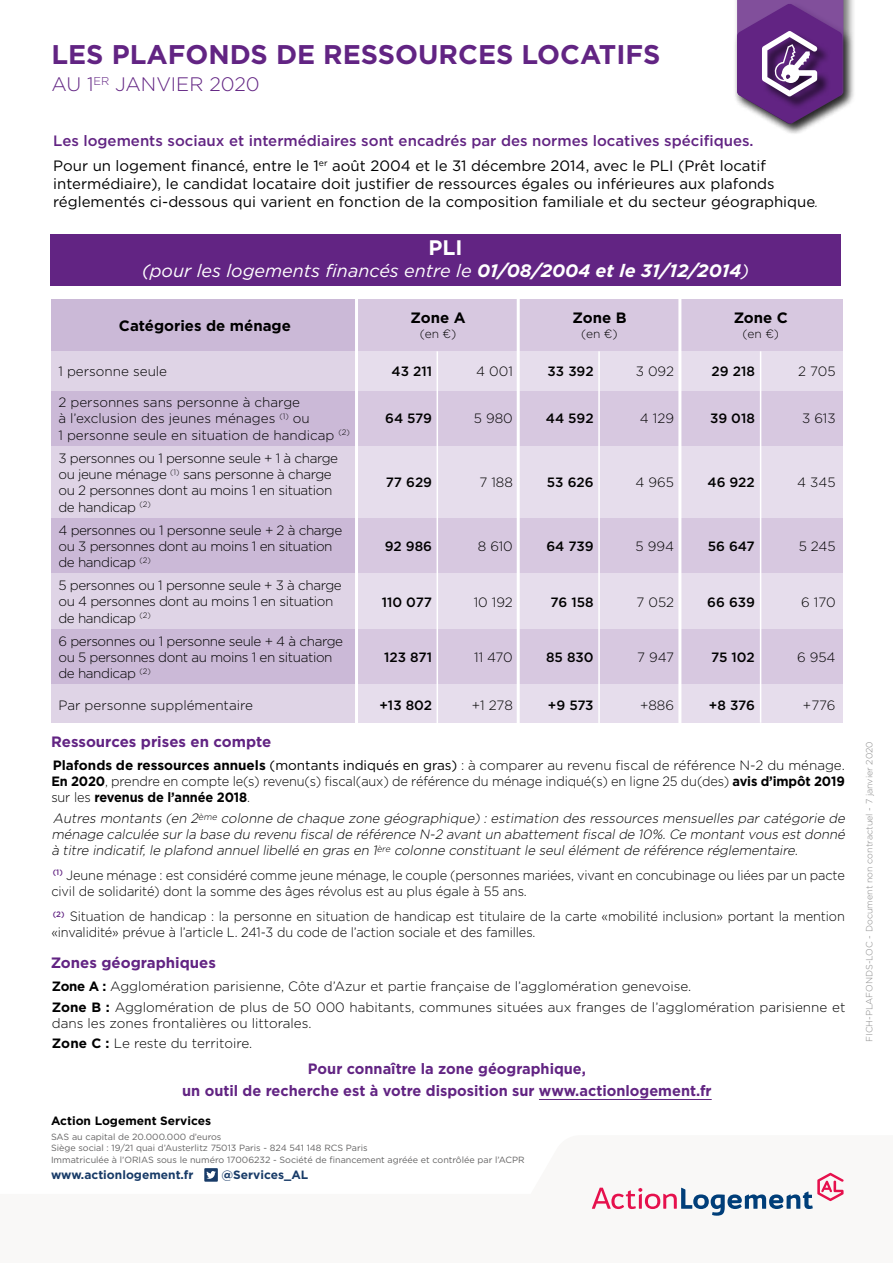
<style>
.page{position:relative;width:893px;height:1263px;background:#fff}
.page>*{position:absolute;margin:0;border:0;box-sizing:border-box;transform-origin:0 0}
.t1{font:700 27px "Gotham";color:#622483}
.t2{font:700 21px "Gotham";color:#fff}
.t3{font:300 19.5px "Gotham";color:#622483}
.t4{font:italic 18px "Gotham";color:#fff}
.t5{font:15px/18px "Gotham";color:#000}
.t6{font:500 15px/25.2px "Gotham";color:#622483}
.t7{font:700 15px/22.5px "Gotham";color:#622483;text-align:center}
.t8{font:700 15px "Gotham";color:#000}
.t9{font:300 13.5px/16.2px "Gotham";letter-spacing:-.01em;color:#000}
.t10{font:300 13.5px/16.4px "Gotham";letter-spacing:-.03em;color:#000}
.t11{font:300 13.5px/16.2px "Gotham";letter-spacing:-.01em;color:#000;scale:.95 1}
.t12{font:italic 300 13.5px/16.2px "Gotham";color:#000;text-align:justify}
.t13{font:500 13.5px "Gotham";color:#000}
.t14{font:700 12px "Gotham";color:#183b68}
.t15{font:700 12px "Gotham";color:#000}
.t16{font:300 12px "Gotham";color:#000}
.t17{font:9px/10.8px "Gotham";color:#646363}
.t18{font:300 9px "Gotham";color:#878787}
.s1{font-weight:400;color:#000}
.s2{font-weight:300;font-style:italic}
.s3{font-weight:700}
.s4{font-weight:400}
.s5{color:#622682}
</style>
<div class="page">
<div style="left:733px;top:0;width:123px;height:136px;background:#000;opacity:.7"></div>
<svg style="left:737px;top:0;width:106px;height:124px;background:#7c5193"></svg>
<svg style="left:592px;top:1173px;width:252px;height:43px"></svg>
<div style="left:204px;top:1168px;width:14px;height:14px;background:#183b68"></div>
<svg style="left:206px;top:1171px;width:10px;height:8px"></svg>
<div style="left:50px;top:234px;width:791px;height:52px;background:#622483"></div>
<hr style="left:539px;top:1099px;width:173px;height:1px;background:#622682">
<div style="left:51px;top:299px;width:792px;height:424px;background:#d7c8e0"></div>
<div style="left:51px;top:299px;width:305px;height:424px;background:#cbb9d7"></div>
<div style="left:51px;top:447px;width:792px;height:71px;background:#e6ddec"></div>
<div style="left:51px;top:351px;width:792px;height:40px;background:#e6ddec"></div>
<div style="left:51px;top:573px;width:792px;height:55px;background:#e6ddec"></div>
<div style="left:51px;top:684px;width:791px;height:39px;background:#e6ddec"></div>
<hr style="left:355px;top:299px;width:3px;height:437px;background:#fff">
<hr style="left:517px;top:299px;width:3px;height:437px;background:#fff">
<hr style="left:678px;top:299px;width:3px;height:437px;background:#fff">
<hr style="left:598px;top:351px;width:2px;height:385px;background:#fff">
<hr style="left:437px;top:351px;width:1px;height:385px;background:#fff">
<hr style="left:760px;top:351px;width:1px;height:372px;background:#fff">
<h1 class="t1" style="left:52px;top:36px;width:610px">LES PLAFONDS DE RESSOURCES LOCATIFS</h1>
<h3 class="t3" style="left:52px;top:72px;width:210px">AU 1<sup>ER</sup> JANVIER 2020</h3>
<p class="t6" style="left:53px;top:128px;width:714px">Les logements sociaux et intermédiaires sont encadrés par des normes locatives spécifiques.<br><span class="s1">Pour un logement financé, entre le 1</span><sup>er</sup> <span class="s1">août 2004 et le 31 décembre 2014, avec le PLI (Prêt locatif</span></p>
<p class="t5" style="left:53px;top:175px;width:767px">intermédiaire), le candidat locataire doit justifier de ressources égales ou inférieures aux plafonds réglementés ci-dessous qui varient en fonction de la composition familiale et du secteur géographique<span class="s2">.</span></p>
<h2 class="t2" style="left:429px;top:234px;width:36px">PLI</h2>
<h3 class="t4" style="left:142px;top:259px;width:609px">(pour les logements financés entre le <span class="s3">01/08/2004 et le 31/12/2014</span>)</h3>
<p class="t8" style="left:119px;top:316px;width:173px">Catégories de ménage</p>
<p class="t8" style="left:411px;top:308px;width:57px">Zone A</p>
<p class="t16" style="left:420px;top:327px;width:38px">(en €)</p>
<p class="t8" style="left:572px;top:308px;width:56px">Zone B</p>
<p class="t16" style="left:581px;top:327px;width:38px">(en €)</p>
<p class="t8" style="left:734px;top:308px;width:56px">Zone C</p>
<p class="t16" style="left:743px;top:327px;width:38px">(en €)</p>
<p class="t9" style="left:58px;top:363px;width:110px">1 personne seule</p>
<p class="t13" style="left:392px;top:362px;width:42px">43 211</p>
<p class="t9" style="left:476px;top:363px;width:38px">4 001</p>
<p class="t13" style="left:548px;top:362px;width:48px">33 392</p>
<p class="t9" style="left:636px;top:363px;width:40px">3 092</p>
<p class="t13" style="left:711px;top:362px;width:45px">29 218</p>
<p class="t9" style="left:798px;top:363px;width:39px">2 705</p>
<p class="t9" style="left:58px;top:394px;width:293px">2 personnes sans personne à charge<br>à l’exclusion des jeunes ménages <sup>(1)</sup> ou<br>1 personne seule en situation de handicap <sup>(2)</sup></p>
<p class="t13" style="left:385px;top:410px;width:48px">64 579</p>
<p class="t9" style="left:474px;top:410px;width:40px">5 980</p>
<p class="t13" style="left:546px;top:410px;width:49px">44 592</p>
<p class="t9" style="left:640px;top:410px;width:36px">4 129</p>
<p class="t13" style="left:710px;top:410px;width:46px">39 018</p>
<p class="t9" style="left:802px;top:410px;width:35px">3 613</p>
<p class="t10" style="left:58px;top:449px;width:281px">3 personnes ou 1 personne seule + 1 à charge ou jeune ménage <sup>(1)</sup> sans personne à charge ou 2 personnes dont au moins 1 en situation de handicap <sup>(2)</sup></p>
<p class="t10" style="left:58px;top:521px;width:285px">4 personnes ou 1 personne seule + 2 à charge ou 3 personnes dont au moins 1 en situation de handicap <sup>(2)</sup></p>
<p class="t10" style="left:58px;top:577px;width:285px">5 personnes ou 1 personne seule + 3 à charge ou 4 personnes dont au moins 1 en situation de handicap <sup>(2)</sup></p>
<p class="t10" style="left:58px;top:632px;width:286px">6 personnes ou 1 personne seule + 4 à charge ou 5 personnes dont au moins 1 en situation de handicap <sup>(2)</sup></p>
<p class="t13" style="left:386px;top:474px;width:48px">77 629</p>
<p class="t9" style="left:479px;top:474px;width:35px">7 188</p>
<p class="t13" style="left:547px;top:474px;width:48px">53 626</p>
<p class="t9" style="left:636px;top:474px;width:40px">4 965</p>
<p class="t13" style="left:707px;top:474px;width:49px">46 922</p>
<p class="t9" style="left:797px;top:474px;width:40px">4 345</p>
<p class="t13" style="left:385px;top:537px;width:49px">92 986</p>
<p class="t9" style="left:478px;top:538px;width:37px">8 610</p>
<p class="t13" style="left:546px;top:537px;width:49px">64 739</p>
<p class="t9" style="left:636px;top:538px;width:40px">5 994</p>
<p class="t13" style="left:708px;top:537px;width:49px">56 647</p>
<p class="t9" style="left:799px;top:538px;width:38px">5 245</p>
<p class="t13" style="left:382px;top:593px;width:52px">110 077</p>
<p class="t9" style="left:474px;top:593px;width:41px">10 192</p>
<p class="t13" style="left:550px;top:593px;width:45px">76 158</p>
<p class="t9" style="left:636px;top:593px;width:39px">7 052</p>
<p class="t13" style="left:707px;top:593px;width:49px">66 639</p>
<p class="t9" style="left:801px;top:593px;width:36px">6 170</p>
<p class="t13" style="left:384px;top:648px;width:50px">123 871</p>
<p class="t9" style="left:474px;top:649px;width:40px">11 470</p>
<p class="t13" style="left:546px;top:648px;width:49px">85 830</p>
<p class="t9" style="left:637px;top:649px;width:38px">7 947</p>
<p class="t13" style="left:711px;top:648px;width:45px">75 102</p>
<p class="t9" style="left:797px;top:649px;width:40px">6 954</p>
<p class="t9" style="left:58px;top:696px;width:196px">Par personne supplémentaire</p>
<p class="t13" style="left:379px;top:696px;width:54px">+13 802</p>
<p class="t9" style="left:472px;top:696px;width:42px">+1 278</p>
<p class="t13" style="left:548px;top:696px;width:47px">+9 573</p>
<p class="t9" style="left:640px;top:696px;width:36px">+886</p>
<p class="t13" style="left:709px;top:696px;width:47px">+8 376</p>
<p class="t9" style="left:803px;top:696px;width:34px">+776</p>
<p class="t7" style="left:51px;top:730px;width:222px">Ressources prises en compte</p>
<p class="t9" style="left:51px;top:756px;width:795px;text-align:justify"><span class="s3">Plafonds de ressources annuels</span> <span class="s4">(montants indiqués en gras)</span> : à comparer au revenu fiscal de référence N-2 du ménage.<br><span class="s3">En 2020</span>, prendre en compte le(s) revenu(s) fiscal(aux) de référence du ménage indiqué(s) en ligne 25 du(des) <span class="s3">avis d’impôt 2019 </span>sur les <span class="s3">revenus de l’année 2018</span>.</p>
<p class="t12" style="left:51px;top:809px;width:798px">Autres montants (en 2<sup>ème</sup> colonne de chaque zone géographique) : estimation des ressources mensuelles par catégorie de ménage calculée surla base du revenu fiscalde référence N-2 avantun abattementfiscalde 10%.Ce montantvous estdonné à titre indicatif, le plafond annuel libellé en gras en 1<sup>ère</sup> colonne constituant le seul élément de référence réglementaire.</p>
<p class="t11" style="left:51px;top:867px;width:837px"><sup>(1)</sup> Jeune ménage : est considéré comme jeune ménage, le couple (personnes mariées, vivant en concubinage ou liées par un pacte civil de solidarité) dont la somme des âges révolus est au plus égale à 55 ans.</p>
<p class="t11" style="left:51px;top:908px;width:837px"><sup>(2)</sup> Situation de handicap : la personne en situation de handicap est titulaire de la carte «mobilité inclusion» portant la mention «invalidité» prévue à l’article L. 241-3 du code de l’action sociale et des familles.</p>
<p class="t7" style="left:51px;top:951px;width:167px">Zones géographiques</p>
<p class="t9" style="left:52px;top:976px;width:795px;line-height:20.4px"><span class="s3">Zone A :</span> Agglomération parisienne, Côte d’Azur et partie française de l’agglomération genevoise.<br><span class="s3">Zone B :</span> Agglomération de plus de 50 000 habitants, communes situées aux franges de l’agglomération parisienne et</p>
<p class="t9" style="left:52px;top:1012px;width:261px;line-height:20.4px">dans les zones frontalières ou littorales.<br><span class="s3">Zone C :</span> Le reste du territoire.</p>
<p class="t7" style="left:182px;top:1057px;width:531px">Pour connaître la zone géographique,<br>un outil de recherche est à votre disposition sur <span class="s5">www.actionlogement.fr</span></p>
<p class="t15" style="left:51px;top:1113px;width:162px">Action Logement Services</p>
<p class="t17" style="left:51px;top:1131px;width:318px">SAS au capital de 20.000.000 d’euros<br>Siège social : 19/21 quai d’Austerlitz 75013 Paris - 824 541 148 RCS Paris</p>
<p class="t17" style="left:51px;top:1154px;width:475px">Immatriculée à l’ORIAS sous le numéro 17006232 - Société de financement agréée et contrôlée par l’ACPR</p>
<p class="t14" style="left:51px;top:1167px;width:144px">www.actionlogement.fr</p>
<p class="t14" style="left:221px;top:1167px;width:88px">@Services_AL</p>
<p class="t18" style="left:864px;top:1042px;width:302px;rotate:-90deg">FICH-PLAFONDS-LOC - Document non contractuel - 7 janvier 2020</p>
</div>
